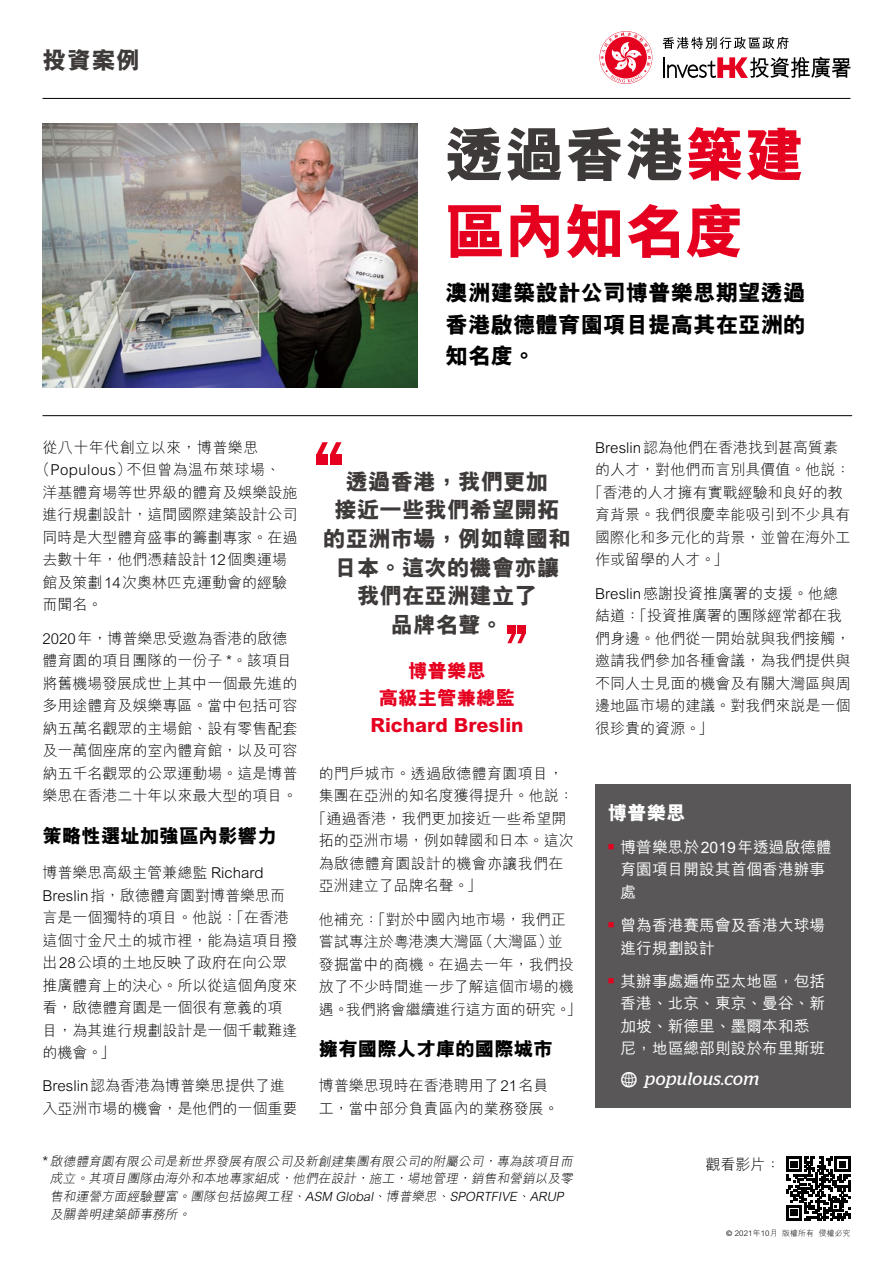
<style>
.page{position:relative;width:893px;height:1263px;background:#fff}
.page>*{position:absolute;margin:0;border:0;box-sizing:border-box;transform-origin:0 0}
.t1{font:800 60px/76.7px "M Hei HK";color:#e60020}
.t2{font:800 24px "M Hei HK";color:#3e3a39}
.t3{font:800 22.5px/28.5px "M Hei HK";color:#3e3a39;text-align:center}
.t4{font:800 22.5px/31.5px "M Hei HK";color:#000;text-align:justify}
.t5{font:800 19.5px/26.7px "M Hei HK";color:#e60020;text-align:center}
.t6{font:800 19.5px "M Hei HK";color:#000}
.t7{font:800 19.5px "M Hei HK";color:#fff}
.t8{font:italic 18px "Stag";letter-spacing:.025em;color:#fff}
.t9{font:500 15.75px/22.5px "M Hei HK";color:#fff}
.t10{font:300 15px/22.5px "M Hei HK";color:#000}
.t11{font:300 15px "M Hei HK";letter-spacing:.03em;color:#000}
.t12{font:300 15px "M Hei HK";letter-spacing:.02em;color:#000}
.t13{font:italic 300 12.75px/17.5px "M Hei HK";color:#000}
.t14{font:300 7.8px "M Hei HK";letter-spacing:.02em;color:#000}
.s1{color:#3e3a39}
.s2{font-family:"Modern Pictograms";font-style:normal;font-size:24px}
.s3{font-style:normal;font-size:15px}
.s4{font-family:"Frutiger"}
</style>
<div class="page">
<svg style="left:662px;top:37px;width:127px;height:12px"></svg>
<svg style="left:600px;top:32px;width:51px;height:51px"></svg>
<hr style="left:663px;top:57px;width:2px;height:21px;background:#000">
<svg style="left:667px;top:57px;width:183px;height:21px"></svg>
<hr style="left:43px;top:98px;width:807px;height:1px;background:#000">
<img style="left:43px;top:123px;width:374px;height:265px">
<svg style="left:786px;top:1157px;width:64px;height:63px"></svg>
<hr style="left:43px;top:415px;width:809px;height:1px;background:#000">
<div style="left:595px;top:784px;width:255px;height:323px;background:#595757"></div>
<div style="left:317px;top:454px;width:11px;height:11px;background:#e60020"></div>
<div style="left:330px;top:454px;width:12px;height:11px;background:#e60020"></div>
<svg style="left:317px;top:442px;width:24px;height:12px"></svg>
<div style="left:517px;top:626px;width:8px;height:8px;background:#e60020"></div>
<div style="left:507px;top:626px;width:9px;height:8px;background:#e60020"></div>
<svg style="left:507px;top:634px;width:18px;height:9px"></svg>
<h2 class="t2" style="left:43px;top:44px;width:99px">投資案例</h2>
<h1 class="t1" style="left:445px;top:117px;width:361px"><span class="s1">透過香港</span>築建區內知名度</h1>
<h3 class="t4" style="left:446px;top:277px;width:361px">澳洲建築設計公司博普樂思期望透過香港啟德體育園項目提高其在亞洲的知名度。</h3>
<p class="t11" style="left:43px;top:437px;width:217px">從八十年代創立以來，博普樂思</p>
<p class="t11" style="left:35px;top:459px;width:247px">（Populous）不但曾為温布萊球場、</p>
<p class="t10" style="left:43px;top:481px;width:256px">洋基體育場等世界級的體育及娛樂設施</p>
<p class="t10" style="left:43px;top:503px;width:256px">進行規劃設計，這間國際建築設計公司</p>
<p class="t10" style="left:43px;top:526px;width:256px">同時是大型體育盛事的籌劃專家。在過</p>
<p class="t10" style="left:43px;top:548px;width:246px">去數十年，他們憑藉設計12個奧運場</p>
<p class="t10" style="left:43px;top:571px;width:246px">館及策劃14次奧林匹克運動會的經驗</p>
<p class="t10" style="left:43px;top:593px;width:61px">而聞名。</p>
<p class="t10" style="left:43px;top:626px;width:256px">2020年，博普樂思受邀為香港的啟德體育園的項目團隊的一份子 *。該項目將舊機場發展成世上其中一個最先進的多用途體育及娛樂專區。當中包括可容納五萬名觀眾的主場館、設有零售配套及一萬個座席的室內體育館，以及可容納五千名觀眾的公眾運動場。這是博普樂思在香港二十年以來最大型的項目。</p>
<h3 class="t6" style="left:43px;top:822px;width:235px">策略性選址加強區內影響力</h3>
<p class="t10" style="left:43px;top:861px;width:256px">博普樂思高級主管兼總監 Richard<br>Breslin指，啟德體育園對博普樂思而言是一個獨特的項目。他說：「在香港這個寸金尺土的城市裡，能為這項目撥出28公頃的土地反映了政府在向公眾推廣體育上的決心。所以從這個角度來看，啟德體育園是一個很有意義的項目，為其進行規劃設計是一個千載難逢的機會。」</p>
<p class="t10" style="left:43px;top:1074px;width:256px">Breslin認為香港為博普樂思提供了進入亞洲市場的機會，是他們的一個重要</p>
<h3 class="t3" style="left:323px;top:468px;width:249px">透過香港，我們更加<br>接近一些我們希望開拓的亞洲市場，例如韓國和日本。這次的機會亦讓我們在亞洲建立了<br>品牌名聲。</h3>
<h3 class="t5" style="left:370px;top:658px;width:155px">博普樂思<br>高級主管兼總監<br>Richard Breslin</h3>
<p class="t12" style="left:319px;top:763px;width:246px">的門戶城市。透過啟德體育園項目，</p>
<p class="t10" style="left:319px;top:784px;width:256px">集團在亞洲的知名度獲得提升。他說：</p>
<p class="t10" style="left:311px;top:806px;width:256px">「通過香港，我們更加接近一些希望開</p>
<p class="t10" style="left:319px;top:829px;width:256px">拓的亞洲市場，例如韓國和日本。這次</p>
<p class="t12" style="left:319px;top:853px;width:246px">為啟德體育園設計的機會亦讓我們在</p>
<p class="t10" style="left:319px;top:874px;width:164px">亞洲建立了品牌名聲。」</p>
<p class="t10" style="left:319px;top:907px;width:264px">他補充：「對於中國內地市場，我們正嘗試專注於粵港澳大灣區（大灣區）並<br>發掘當中的商機。在過去一年，我們投放了不少時間進一步了解這個市場的機遇。我們將會繼續進行這方面的研究。」</p>
<h3 class="t6" style="left:319px;top:1036px;width:235px">擁有國際人才庫的國際城市</h3>
<p class="t10" style="left:319px;top:1074px;width:241px">博普樂思現時在香港聘用了21名員工，當中部分負責區內的業務發展。</p>
<p class="t10" style="left:595px;top:436px;width:244px">Breslin認為他們在香港找到甚高質素</p>
<p class="t10" style="left:595px;top:458px;width:256px">的人才，對他們而言別具價值。他說：</p>
<p class="t10" style="left:588px;top:481px;width:256px">「香港的人才擁有實戰經驗和良好的教</p>
<p class="t10" style="left:595px;top:503px;width:256px">育背景。我們很慶幸能吸引到不少具有</p>
<p class="t10" style="left:595px;top:526px;width:256px">國際化和多元化的背景，並曾在海外工</p>
<p class="t10" style="left:595px;top:548px;width:134px">作或留學的人才。」</p>
<p class="t10" style="left:595px;top:581px;width:256px">Breslin感謝投資推廣署的支援。他總結道：「投資推廣署的團隊經常都在我們身邊。他們從一開始就與我們接觸，邀請我們參加各種會議，為我們提供與不同人士見面的機會及有關大灣區與周邊地區市場的建議。對我們來說是一個很珍貴的資源。」</p>
<h3 class="t7" style="left:608px;top:800px;width:79px">博普樂思</h3>
<p class="t9" style="left:620px;top:835px;width:213px;text-indent:-13px"><sup>■</sup> 博普樂思於2019年透過啟德體育園項目開設其首個香港辦事處</p>
<p class="t9" style="left:620px;top:913px;width:206px;text-indent:-13px"><sup>■</sup> 曾為香港賽馬會及香港大球場進行規劃設計</p>
<p class="t9" style="left:620px;top:968px;width:206px;text-indent:-13px"><sup>■</sup> 其辦事處遍佈亞太地區，包括香港、北京、東京、曼谷、新加坡、新德里、墨爾本和悉尼，地區總部則設於布里斯班</p>
<p class="t8" style="left:620px;top:1068px;width:141px"><span class="s2">w</span> populous.com</p>
<p class="t13" style="left:50px;top:1152px;width:527px;text-indent:-8px"><span class="s3">*</span> 啟德體育園有限公司是新世界發展有限公司及新創建集團有限公司的附屬公司，專為該項目而成立。其項目團隊由海外和本地專家組成，他們在設計，施工，場地管理，銷售和營銷以及零售和運營方面經驗豐富。團隊包括協興工程、ASM Global、博普樂思、SPORTFIVE、ARUP及關善明建築師事務所。</p>
<p class="t10" style="left:705px;top:1153px;width:77px">觀看影片：</p>
<p class="t14" style="left:726px;top:1227px;width:126px"><span class="s4">©</span> 2021年10月 版權所有 侵權必究</p>
</div>
